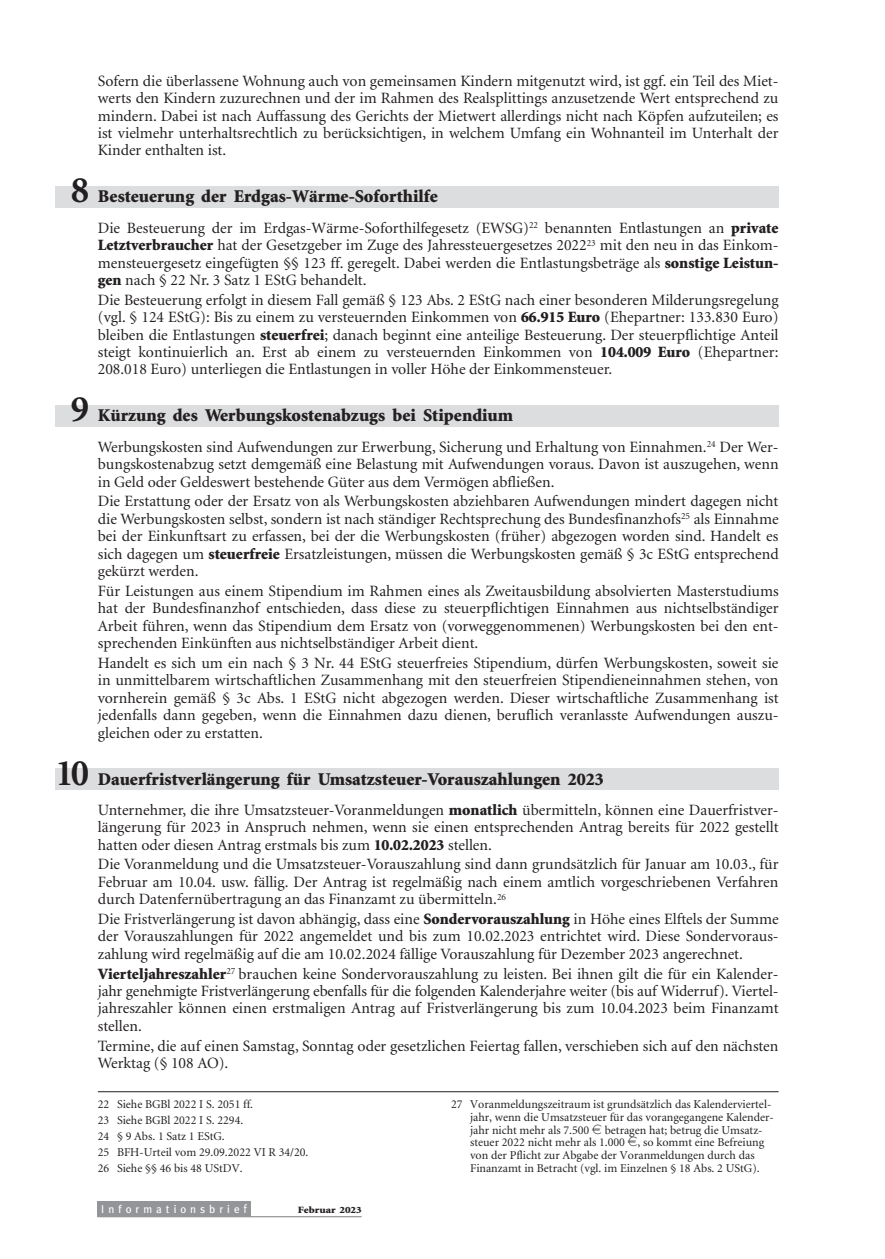
<style>
.page{position:relative;width:885px;height:1259px;background:#fff}
.page>*{position:absolute;margin:0;border:0;box-sizing:border-box;transform-origin:0 0}
.t1{font:900 18px "Minion";color:#231f20}
.t2{font:15.75px/17.4px "Minion";color:#231f20;text-align:justify}
.t3{font:12px/12.8px "Minion";color:#231f20}
.t4{font:11.25px "Meta";letter-spacing:.36em;color:#fff}
.t5{font:900 9.6px "Minion";color:#231f20;scale:1.15 1}
.s1{font-weight:700;font-size:37.5px}
.s2{font-weight:900}
.s3{font-family:"Eurofont"}
.s4{font-size:12px}
</style>
<div class="page">
<div style="left:55px;top:186px;width:723px;height:21px;background:#dcddde"></div>
<div style="left:55px;top:405px;width:723px;height:21px;background:#dcddde"></div>
<div style="left:55px;top:768px;width:723px;height:22px;background:#dcddde"></div>
<div style="left:98px;top:1200px;width:153px;height:16px;background:#939598"></div>
<hr style="left:98px;top:1216px;width:263px;height:1px;background:#939598">
<hr style="left:98px;top:1091px;width:680px;height:1px;background:#231f20">
<p class="t2" style="left:98px;top:73px;width:682px">Sofern die überlassene Wohnung auch von gemeinsamen Kindern mitgenutzt wird, ist ggf. ein Teil des Miet&shy;werts den Kindern zuzurechnen und der im Rahmen des Realsplittings anzusetzende Wert entsprechend zu mindern. Dabei ist nach Auffassung des Gerichts der Mietwert allerdings nicht nach Köpfen aufzuteilen; es ist vielmehr unterhaltsrechtlich zu berücksichtigen, in welchem Umfang ein Wohnanteil im Unterhalt der Kinder enthalten ist.</p>
<p class="t1" style="left:71px;top:189px;width:368px"><span class="s1">8</span> Besteuerung der Erdgas-Wärme-Soforthilfe</p>
<p class="t2" style="left:98px;top:220px;width:682px">Die Besteuerung der im Erdgas-Wärme-Soforthilfegesetz (EWSG)<sup>22</sup> benannten Entlastungen an <span class="s2">private Letztverbraucher</span> hat der Gesetzgeber im Zuge des Jahressteuergesetzes 2022<sup>23</sup> mit den neu in das Einkom&shy;mensteuergesetz eingefügten §§ 123 ff. geregelt. Dabei werden die Entlastungsbeträge als <span class="s2">sonstige Leistun&shy;gen</span> nach § 22 Nr. 3 Satz 1 EStG behandelt.</p>
<p class="t2" style="left:98px;top:292px;width:682px">Die Besteuerung erfolgt in diesem Fall gemäß § 123 Abs. 2 EStG nach einer besonderen Milderungsregelung (vgl. § 124 EStG): Bis zu einem zu versteuernden Einkommen von <span class="s2">66.915 Euro</span> (Ehepartner: 133.830 Euro) bleiben die Entlastungen <span class="s2">steuerfrei</span>; danach beginnt eine anteilige Besteuerung. Der steuerpflichtige Anteil steigt kontinuierlich an. Erst ab einem zu versteuernden Einkommen von <span class="s2">104.009 Euro</span> (Ehepartner:<br>208.018 Euro) unterliegen die Entlastungen in voller Höhe der Einkommensteuer.</p>
<p class="t1" style="left:71px;top:408px;width:443px"><span class="s1">9</span> Kürzung des Werbungskostenabzugs bei Stipendium</p>
<p class="t2" style="left:98px;top:439px;width:682px">Werbungskosten sind Aufwendungen zur Erwerbung, Sicherung und Erhaltung von Einnahmen.<sup>24</sup> Der Wer&shy;bungskostenabzug setzt demgemäß eine Belastung mit Aufwendungen voraus. Davon ist auszugehen, wenn in Geld oder Geldeswert bestehende Güter aus dem Vermögen abfließen.</p>
<p class="t2" style="left:98px;top:494px;width:682px">Die Erstattung oder der Ersatz von als Werbungskosten abziehbaren Aufwendungen mindert dagegen nicht die Werbungskosten selbst, sondern ist nach ständiger Rechtsprechung des Bundesfinanzhofs<sup>25</sup> als Einnahme bei der Einkunftsart zu erfassen, bei der die Werbungskosten (früher) abgezogen worden sind. Handelt es sich dagegen um <span class="s2">steuerfreie</span> Ersatzleistungen, müssen die Werbungskosten gemäß § 3c EStG entsprechend gekürzt werden.</p>
<p class="t2" style="left:98px;top:583px;width:682px">Für Leistungen aus einem Stipendium im Rahmen eines als Zweitausbildung absolvierten Masterstudiums hat der Bundesfinanzhof entschieden, dass diese zu steuerpflichtigen Einnahmen aus nichtselbständiger Arbeit führen, wenn das Stipendium dem Ersatz von (vorweggenommenen) Werbungskosten bei den ent&shy;sprechenden Einkünften aus nichtselbständiger Arbeit dient.</p>
<p class="t2" style="left:98px;top:655px;width:682px">Handelt es sich um ein nach § 3 Nr. 44 EStG steuerfreies Stipendium, dürfen Werbungskosten, soweit sie in unmittelbarem wirtschaftlichen Zusammenhang mit den steuerfreien Stipendieneinnahmen stehen, von vornherein gemäß § 3c Abs. 1 EStG nicht abgezogen werden. Dieser wirtschaftliche Zusammenhang ist jedenfalls dann gegeben, wenn die Einnahmen dazu dienen, beruflich veranlasste Aufwendungen auszu&shy;gleichen oder zu erstatten.</p>
<p class="t1" style="left:55px;top:771px;width:550px"><span class="s1">10</span> Dauerfristverlängerung für Umsatzsteuer-Vorauszahlungen 2023</p>
<p class="t2" style="left:98px;top:802px;width:682px">Unternehmer, die ihre Umsatzsteuer-Voranmeldungen <span class="s2">monatlich</span> übermitteln, können eine Dauerfristver&shy;längerung für 2023 in Anspruch nehmen, wenn sie einen entsprechenden Antrag bereits für 2022 gestellt hatten oder diesen Antrag erstmals bis zum <span class="s2">10.02.2023</span> stellen.</p>
<p class="t2" style="left:98px;top:857px;width:682px">Die Voranmeldung und die Umsatzsteuer-Vorauszahlung sind dann grundsätzlich für Januar am 10.03., für Februar am 10.04. usw. fällig. Der Antrag ist regelmäßig nach einem amtlich vorgeschriebenen Verfahren durch Datenfernübertragung an das Finanzamt zu übermitteln.<sup>26</sup></p>
<p class="t2" style="left:98px;top:911px;width:682px">Die Fristverlängerung ist davon abhängig, dass eine <span class="s2">Sondervorauszahlung</span> in Höhe eines Elftels der Summe der Vorauszahlungen für 2022 angemeldet und bis zum 10.02.2023 entrichtet wird. Diese Sondervoraus&shy;zahlung wird regelmäßig auf die am 10.02.2024 fällige Vorauszahlung für Dezember 2023 angerechnet.</p>
<p class="t2" style="left:98px;top:966px;width:682px"><span class="s2">Vierteljahreszahler</span><sup>27</sup> brauchen keine Sondervorauszahlung zu leisten. Bei ihnen gilt die für ein Kalender&shy;jahr genehmigte Fristverlängerung ebenfalls für die folgenden Kalenderjahre weiter (bis auf Widerruf). Viertel&shy;jahreszahler können einen erstmaligen Antrag auf Fristverlängerung bis zum 10.04.2023 beim Finanzamt stellen.</p>
<p class="t2" style="left:98px;top:1038px;width:682px">Termine, die auf einen Samstag, Sonntag oder gesetzlichen Feiertag fallen, verschieben sich auf den nächsten<br>Werktag (§ 108 AO).</p>
<p class="t3" style="left:98px;top:1097px;width:212px;line-height:15.9px">22 Siehe BGBl 2022 I S. 2051 ff.<br>23 Siehe BGBl 2022 I S. 2294.<br>24 § 9 Abs. 1 Satz 1 EStG.<br>25 BFH-Urteil vom 29.09.2022 VI R 34/20.<br>26 Siehe §§ 46 bis 48 UStDV.</p>
<p class="t3" style="left:470px;top:1098px;width:305px;text-indent:-19px">27 Voranmeldungszeitraum ist grundsätzlich das Kalenderviertel&shy;jahr, wenn die Umsatzsteuer für das vorangegangene Kalender&shy;jahr nicht mehr als 7.500 <span class="s3">e</span> betragen hat; betrug die Umsatz&shy;steuer 2022 nicht mehr als 1.000 <span class="s3">e</span>, so kommt eine Befreiung von der Pflicht zur Abgabe der Voranmeldungen durch das Finanzamt in Betracht (vgl. im Einzelnen § 18 Abs. 2 UStG).</p>
<p class="t4" style="left:101px;top:1202px;width:147px">Informationsbrie<span class="s4">f</span></p>
<p class="t5" style="left:298px;top:1206px;width:57px">Februar 2023</p>
</div>
